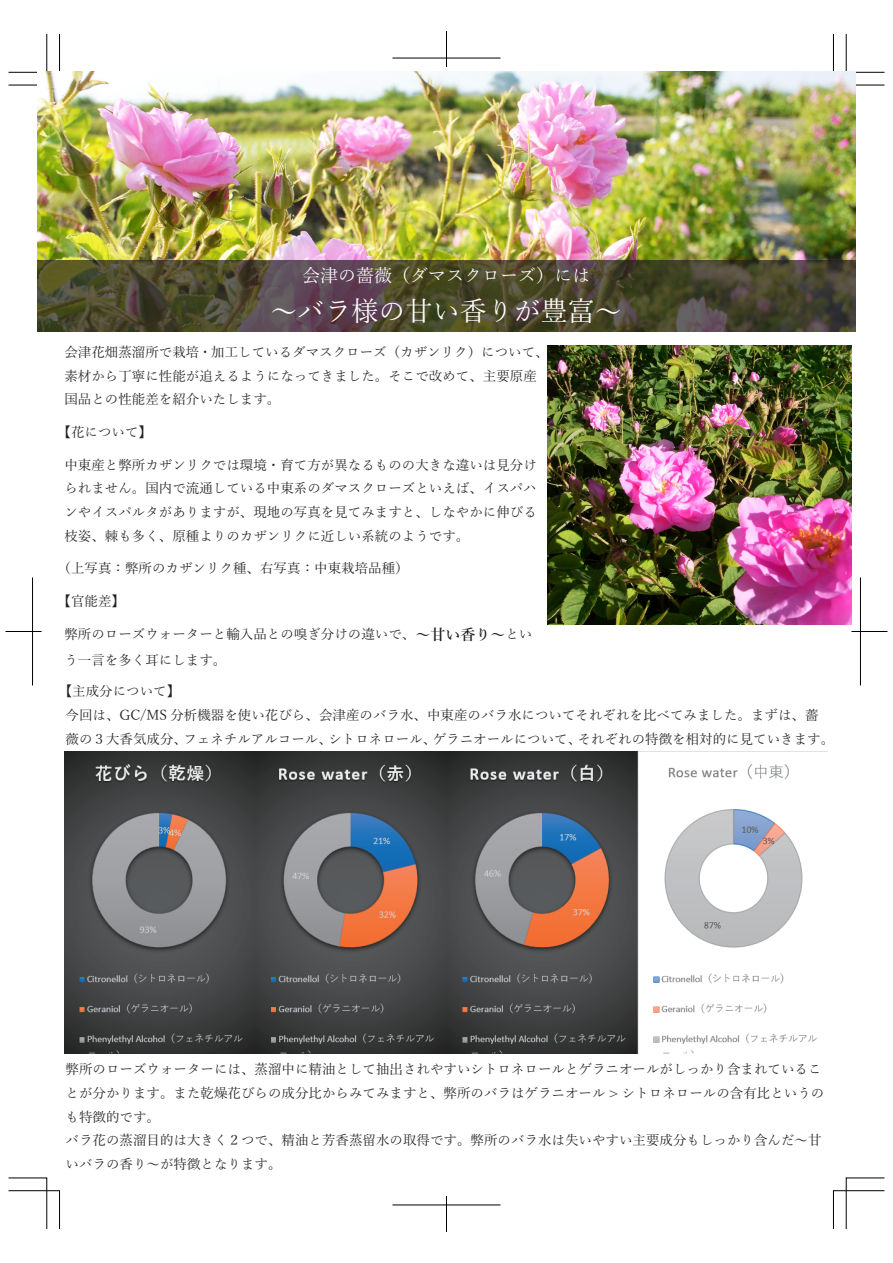
<style>
.page{position:relative;width:893px;height:1263px;background:#fff}
.page>*{position:absolute;margin:0;border:0;box-sizing:border-box;transform-origin:0 0}
.t1{font:27px "Yu Mincho";color:#fff}
.t2{font:18px "Yu Mincho";color:#fff}
.t3{font:13.5px/23.7px "Yu Mincho";color:#231f20}
.s1{font-weight:600;font-size:15px}
</style>
<div class="page">
<svg style="left:8px;top:1177px;width:52px;height:52px"></svg>
<svg style="left:8px;top:34px;width:52px;height:51px"></svg>
<svg style="left:833px;top:34px;width:52px;height:51px"></svg>
<svg style="left:833px;top:1177px;width:52px;height:52px"></svg>
<hr style="left:6px;top:631px;width:36px;height:1px;background:#000">
<hr style="left:32px;top:577px;width:1px;height:108px;background:#000">
<hr style="left:851px;top:631px;width:36px;height:1px;background:#000">
<hr style="left:860px;top:577px;width:1px;height:108px;background:#000">
<hr style="left:392px;top:58px;width:108px;height:1px;background:#000">
<hr style="left:446px;top:31px;width:1px;height:36px;background:#000">
<hr style="left:392px;top:1205px;width:108px;height:1px;background:#000">
<hr style="left:446px;top:1196px;width:1px;height:36px;background:#000">
<img style="left:37px;top:72px;width:818px;height:188px">
<svg style="left:37px;top:260px;width:819px;height:71px;background:#4d4734"></svg>
<img style="left:548px;top:346px;width:303px;height:279px">
<img style="left:64px;top:752px;width:753px;height:301px">
<h2 class="t2" style="left:302px;top:258px;width:289px">会津の薔薇（ダマスクローズ）には</h2>
<h1 class="t1" style="left:271px;top:286px;width:352px">～バラ様の甘い香りが豊富～</h1>
<p class="t3" style="left:64px;top:339px;width:486px">会津花畑蒸溜所で栽培・加工しているダマスクローズ（カザンリク）について、素材から丁寧に性能が追えるようになってきました。そこで改めて、主要原産国品との性能差を紹介いたします。</p>
<p class="t3" style="left:58px;top:419px;width:96px">【花について】</p>
<p class="t3" style="left:64px;top:451px;width:474px;text-align:justify">中東産と弊所カザンリクでは環境・育て方が異なるものの大きな違いは見分けられません。国内で流通している中東系のダマスクローズといえば、イスパハンやイスパルタがありますが、現地の写真を見てみますと、しなやかに伸びる枝姿、棘も多く、原種よりのカザンリクに近しい系統のようです。</p>
<p class="t3" style="left:58px;top:555px;width:353px">（上写真：弊所のカザンリク種、右写真：中東栽培品種）</p>
<p class="t3" style="left:58px;top:588px;width:69px">【官能差】</p>
<p class="t3" style="left:64px;top:620px;width:470px;line-height:25.5px">弊所のローズウォーターと輸入品との嗅ぎ分けの違いで、<span class="s1">～甘い香り～</span>という一言を多く耳にします。</p>
<p class="t3" style="left:66px;top:678px;width:770px;text-indent:-7px">【主成分について】<br>今回は、GC/MS 分析機器を使い花びら、会津産のバラ水、中東産のバラ水についてそれぞれを比べてみました。まずは、薔薇の３大香気成分、フェネチルアルコール、シトロネロール、ゲラニオールについて、それぞれの特徴を相対的に見ていきます。</p>
<p class="t3" style="left:66px;top:1056px;width:760px">弊所のローズウォーターには、蒸溜中に精油として抽出されやすいシトロネロールとゲラニオールがしっかり含まれていることが分かります。また乾燥花びらの成分比からみてみますと、弊所のバラはゲラニオール &gt; シトロネロールの含有比というのも特徴的です。<br>バラ花の蒸溜目的は大きく２つで、精油と芳香蒸留水の取得です。弊所のバラ水は失いやすい主要成分もしっかり含んだ～甘いバラの香り～が特徴となります。</p>
</div>
